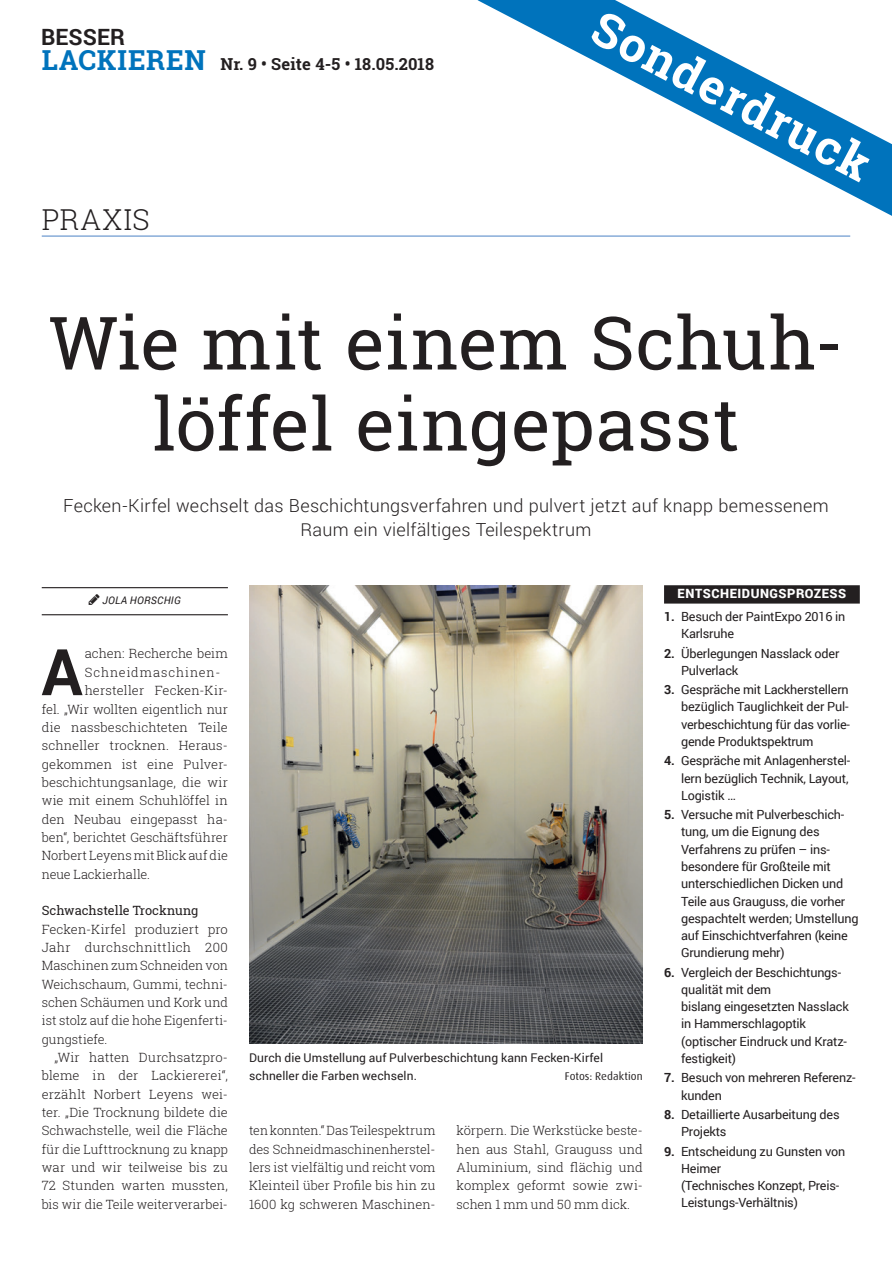
<style>
.page{position:relative;width:892px;height:1262px;background:#fff}
.page>*{position:absolute;margin:0;border:0;box-sizing:border-box;transform-origin:0 0}
.t1{font:73.5px/81px "Roboto Slab";letter-spacing:.005em;color:#231f20;text-align:center}
.t2{font:700 64.35px "Roboto";color:#231f20}
.t3{font:700 48px "Roboto Slab";color:#fff}
.t4{font:300 28.8px "Roboto Slab";letter-spacing:.04em;color:#231f20}
.t5{font:700 27.6px "Roboto Slab";letter-spacing:.025em;color:#0073bc}
.t6{font:700 22.35px "Roboto";letter-spacing:.005em;color:#231f20}
.t7{font:300 18px/24px "Roboto";letter-spacing:.015em;color:#231f20;text-align:center}
.t8{font:700 16.5px "Roboto Slab";letter-spacing:.01em;color:#231f20}
.t9{font:300 12.75px/18.3px "Roboto Slab";color:#231f20;text-align:justify}
.t10{font:12.75px "Roboto Slab";letter-spacing:-.005em;color:#231f20}
.t11{font:900 12.75px "Roboto";letter-spacing:.04em;color:#fff}
.t12{font:300 12.75px "Roboto Slab";letter-spacing:.07em;color:#231f20}
.t13{font:12.6px/17.2px "Roboto";letter-spacing:-.015em;color:#231f20}
.t14{font:12px/18.3px "Roboto";letter-spacing:.01em;color:#231f20}
.t15{font:11.1px "Dax OT";letter-spacing:.005em;color:#231f20}
.t16{font:italic 10.5px "Roboto";letter-spacing:.025em;color:#231f20}
.s1{font-weight:700}
</style>
<div class="page">
<svg style="left:477px;top:0;width:414px;height:237px"></svg>
<hr style="left:42px;top:235px;width:808px;height:2px;background:#6091cc">
<hr style="left:42px;top:587px;width:186px;height:1px;background:#231f20">
<hr style="left:42px;top:614px;width:186px;height:1px;background:#231f20">
<div style="left:664px;top:585px;width:195px;height:18px;background:#231f20"></div>
<img style="left:249px;top:585px;width:393px;height:458px">
<h3 class="t6" style="left:41px;top:22px;width:85px">BESSER</h3>
<h3 class="t5" style="left:42px;top:41px;width:165px">LACKIEREN</h3>
<p class="t8" style="left:220px;top:52px;width:215px">Nr. 9 • Seite 4-5 • 18.05.2018</p>
<h3 class="t4" style="left:42px;top:200px;width:109px">PRAXIS</h3>
<h3 class="t3" style="left:611px;top:-5px;width:309px;rotate:28deg">Sonderdruck</h3>
<h1 class="t1" style="left:49px;top:301px;width:795px">Wie mit einem Schuh&shy;löffel eingepasst</h1>
<h3 class="t7" style="left:63px;top:492px;width:767px">Fecken-Kirfel wechselt das Beschichtungsverfahren und pulvert jetzt auf knapp bemessenem<br>Raum ein vielfältiges Teilespektrum</h3>
<p class="t16" style="left:102px;top:592px;width:80px">JOLA HORSCHIG</p>
<h2 class="t2" style="left:41px;top:626px;width:43px">A</h2>
<p class="t9" style="left:85px;top:644px;width:144px">achen: Recherche beim</p>
<p class="t12" style="left:85px;top:663px;width:137px">Schneidmaschinen-</p>
<p class="t9" style="left:85px;top:681px;width:144px">hersteller Fecken-Kir-</p>
<p class="t9" style="left:42px;top:699px;width:188px">fel. „Wir wollten eigentlich nur</p>
<p class="t9" style="left:42px;top:717px;width:188px">die nassbeschichteten Teile</p>
<p class="t9" style="left:42px;top:736px;width:188px">schneller trocknen. Heraus-</p>
<p class="t9" style="left:42px;top:754px;width:188px">gekommen ist eine Pulver-</p>
<p class="t9" style="left:42px;top:772px;width:188px">beschichtungsanlage, die wir</p>
<p class="t9" style="left:42px;top:791px;width:188px">wie mit einem Schuhlöffel in</p>
<p class="t9" style="left:42px;top:809px;width:188px">den Neubau eingepasst ha-</p>
<p class="t9" style="left:42px;top:827px;width:188px">ben“, berichtet Geschäftsführer</p>
<p class="t9" style="left:42px;top:846px;width:188px">Norbert Leyens mit Blick auf die</p>
<p class="t9" style="left:42px;top:864px;width:110px">neue Lackierhalle.</p>
<p class="t10" style="left:42px;top:901px;width:158px">Schwachstelle Trocknung</p>
<p class="t9" style="left:42px;top:919px;width:188px">Fecken-Kirfel produziert pro Jahr durchschnittlich 200<br>Maschinen zum Schneiden von Weichschaum, Gummi, techni&shy;schen Schäumen und Kork und ist stolz auf die hohe Eigenferti&shy;gungstiefe.</p>
<p class="t9" style="left:42px;top:1047px;width:188px;text-indent:13px">„Wir hatten Durchsatzpro&shy;bleme in der Lackiererei“, erzählt Norbert Leyens wei&shy;ter. „Die Trocknung bildete die Schwachstelle, weil die Fläche für die Lufttrocknung zu knapp war und wir teilweise bis zu 72 Stunden warten mussten, bis wir die Teile weiterverarbei-</p>
<p class="t14" style="left:249px;top:1047px;width:355px">Durch die Umstellung auf Pulverbeschichtung kann Fecken-Kirfel schneller die Farben wechseln.</p>
<p class="t15" style="left:564px;top:1069px;width:79px">Fotos: Redaktion</p>
<p class="t9" style="left:249px;top:1121px;width:188px">ten konnten.“ Das Teilespektrum des Schneidmaschinenherstel&shy;lers ist vielfältig und reicht vom Kleinteil über Profile bis hin zu 1600 kg schweren Maschinen-</p>
<p class="t9" style="left:456px;top:1121px;width:188px">körpern. Die Werkstücke beste&shy;hen aus Stahl, Grauguss und Aluminium, sind flächig und komplex geformt sowie zwi&shy;schen 1 mm und 50 mm dick.</p>
<p class="t11" style="left:677px;top:585px;width:170px">ENTSCHEIDUNGSPROZESS</p>
<p class="t13" style="left:681px;top:607px;width:166px;text-indent:-17px"><span class="s1">1.</span> Besuch der PaintExpo 2016 in<br>Karlsruhe</p>
<p class="t13" style="left:681px;top:644px;width:160px;text-indent:-17px"><span class="s1">2.</span> Überlegungen Nasslack oder<br>Pulverlack</p>
<p class="t13" style="left:681px;top:680px;width:170px;text-indent:-17px"><span class="s1">3.</span> Gespräche mit Lackherstellern bezüglich Tauglichkeit der Pul&shy;verbeschichtung für das vorlie&shy;gende Produktspektrum</p>
<p class="t13" style="left:681px;top:751px;width:171px;text-indent:-17px"><span class="s1">4.</span> Gespräche mit Anlagenherstel&shy;lern bezüglich Technik, Layout,<br>Logistik …</p>
<p class="t13" style="left:681px;top:805px;width:179px;text-indent:-17px"><span class="s1">5.</span> Versuche mit Pulverbeschich&shy;tung, um die Eignung des<br>Verfahrens zu prüfen – ins&shy;besondere für Großteile mit unterschiedlichen Dicken und<br>Teile aus Grauguss, die vorher gespachtelt werden; Umstellung auf Einschichtverfahren (keine<br>Grundierung mehr)</p>
<p class="t13" style="left:681px;top:963px;width:169px;text-indent:-17px"><span class="s1">6.</span> Vergleich der Beschichtungs&shy;qualität mit dem<br>bislang eingesetzten Nasslack in Hammerschlagoptik (optischer Eindruck und Kratz&shy;festigkeit)</p>
<p class="t13" style="left:681px;top:1068px;width:176px;text-indent:-17px"><span class="s1">7.</span> Besuch von mehreren Referenz&shy;kunden</p>
<p class="t13" style="left:681px;top:1105px;width:160px;text-indent:-17px"><span class="s1">8.</span> Detaillierte Ausarbeitung des<br>Projekts</p>
<p class="t13" style="left:681px;top:1141px;width:165px;text-indent:-17px"><span class="s1">9.</span> Entscheidung zu Gunsten von<br>Heimer<br>(Technisches Konzept, Preis-<br>Leistungs-Verhältnis)</p>
</div>
